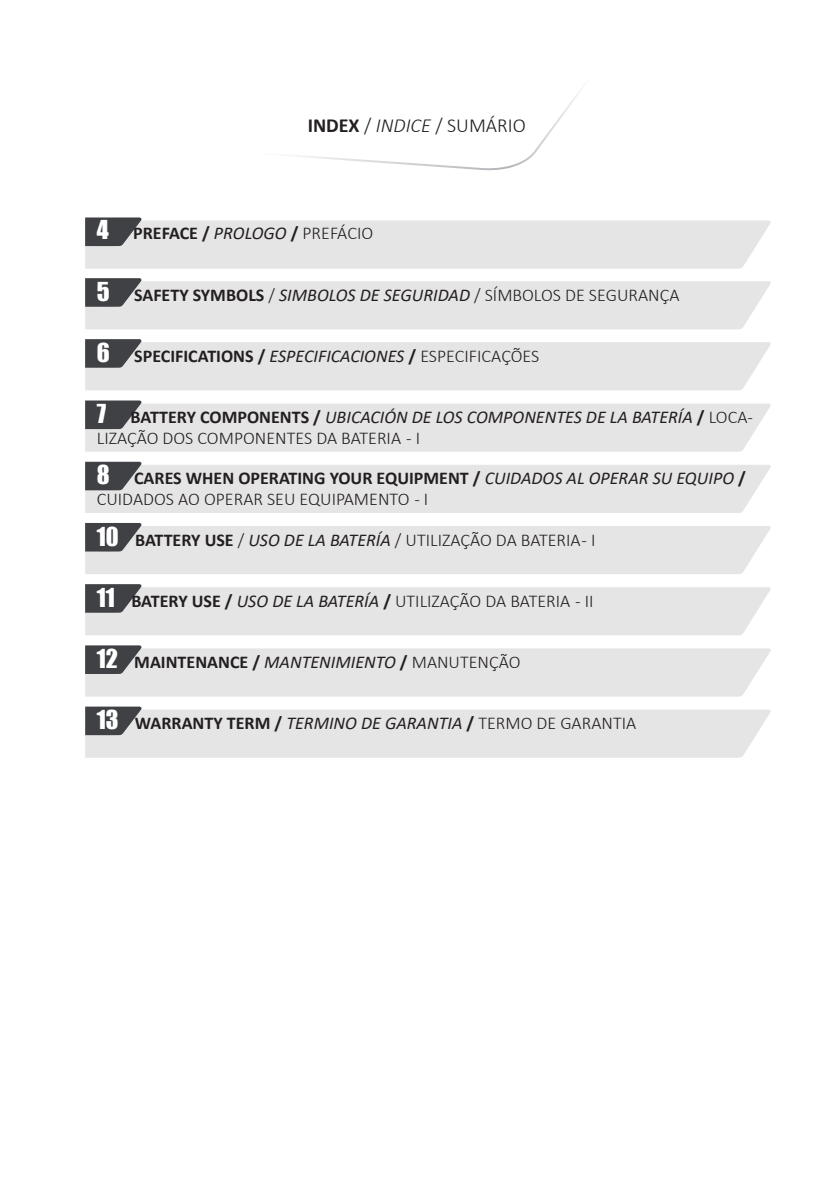
<style>
.page{position:relative;width:840px;height:1191px;background:#fff}
.page>*{position:absolute;margin:0;border:0;box-sizing:border-box;transform-origin:0 0}
.Titulo_Geral{font:24px "Impact";color:#fff}
.t1{font:300 20px "Calibri";color:#231f20}
.t2{font:300 18px/20.4px "Calibri";color:#231f20}
.Titulo_Geral-2{font:700 18px "Calibri";color:#231f20}
.t3{font:italic 18px "Calibri";color:#231f20}
.s1{font-weight:700}
.s2{font-style:italic}
.s3{font-weight:400;font-style:italic}
.s4{font-weight:300}
.s5{font-family:"Impact";font-weight:400;font-size:24px;color:#fff}
.s6{font-family:"Impact";font-style:normal;font-size:24px;color:#fff}
.s7{font-weight:700;font-style:normal}
.s8{font-weight:300;font-style:normal}
</style>
<div class="page">
<svg style="left:85px;top:217px;width:685px;height:52px;background:#e1e1e2"></svg>
<svg style="left:85px;top:278px;width:685px;height:51px;background:#e1e0e1"></svg>
<svg style="left:85px;top:339px;width:685px;height:51px;background:#e1e0e1"></svg>
<svg style="left:85px;top:400px;width:685px;height:52px;background:#e1e1e2"></svg>
<svg style="left:85px;top:461px;width:685px;height:52px;background:#e1e1e2"></svg>
<svg style="left:85px;top:523px;width:685px;height:51px;background:#e1e0e1"></svg>
<svg style="left:85px;top:584px;width:685px;height:51px;background:#e1e0e1"></svg>
<svg style="left:85px;top:645px;width:685px;height:51px;background:#e1e0e1"></svg>
<svg style="left:85px;top:706px;width:685px;height:52px;background:#e1e1e2"></svg>
<svg style="left:294px;top:91px;width:286px;height:80px"></svg>
<p class="t1" style="left:307px;top:113px;width:219px"><span class="s1">INDEX</span> / <span class="s2">INDICE</span> / SUMÁRIO</p>
<p class="Titulo_Geral" style="left:97px;top:211px;width:13px">4</p>
<p class="Titulo_Geral-2" style="left:133px;top:221px;width:241px">PREFACE / <span class="s3">PROLOGO</span> / <span class="s4">PREFÁCIO</span></p>
<p class="Titulo_Geral" style="left:97px;top:273px;width:14px">5</p>
<p class="t2" style="left:134px;top:284px;width:546px"><span class="s1">SAFETY SYMBOLS</span> / <span class="s3">SIMBOLOS DE SEGURIDAD</span> / SÍMBOLOS DE SEGURANÇA</p>
<p class="Titulo_Geral" style="left:97px;top:334px;width:15px">6</p>
<p class="Titulo_Geral-2" style="left:134px;top:343px;width:406px">SPECIFICATIONS / <span class="s3">ESPECIFICACIONES</span> / <span class="s4">ESPECIFICAÇÕES</span></p>
<p class="Titulo_Geral" style="left:97px;top:395px;width:11px">7</p>
<p class="t2" style="left:97px;top:407px;width:657px;text-indent:34px"><span class="s1">BATTERY COMPONENTS /</span> <span class="s3">UBICACIÓN DE LOS COMPONENTES DE LA BATERÍA</span> <span class="s1">/</span> LOCA-<br>LIZAÇÃO DOS COMPONENTES DA BATERIA - I</p>
<p class="Titulo_Geral" style="left:97px;top:456px;width:14px">8</p>
<p class="Titulo_Geral-2" style="left:134px;top:465px;width:613px">CARES WHEN OPERATING YOUR EQUIPMENT / <span class="s3">CUIDADOS AL OPERAR SU EQUIPO</span> /</p>
<p class="t2" style="left:97px;top:488px;width:333px">CUIDADOS AO OPERAR SEU EQUIPAMENTO - I</p>
<p class="t2" style="left:97px;top:529px;width:500px"><span class="s5">10</span> <span class="s1">BATTERY USE</span> / <span class="s3">USO DE LA BATERÍA</span> / UTILIZAÇÃO DA BATERIA - I</p>
<p class="t2" style="left:97px;top:590px;width:498px"><span class="s5">11</span> <span class="s1">BATERY USE /</span> <span class="s3">USO DE LA BATERÍA</span> <span class="s1">/</span> UTILIZAÇÃO DA BATERIA - II</p>
<p class="Titulo_Geral-2" style="left:97px;top:649px;width:425px"><span class="s5">12</span> MAINTENANCE / <span class="s3">MANTENIMIENTO</span> / <span class="s4">MANUTENÇÃO</span></p>
<p class="t3" style="left:97px;top:711px;width:540px"><span class="s6">13</span> <span class="s7">WARRANTY TERM /</span> TERMINO DE GARANTIA <span class="s7">/</span> <span class="s8">TERMO DE GARANTIA</span></p>
</div>
